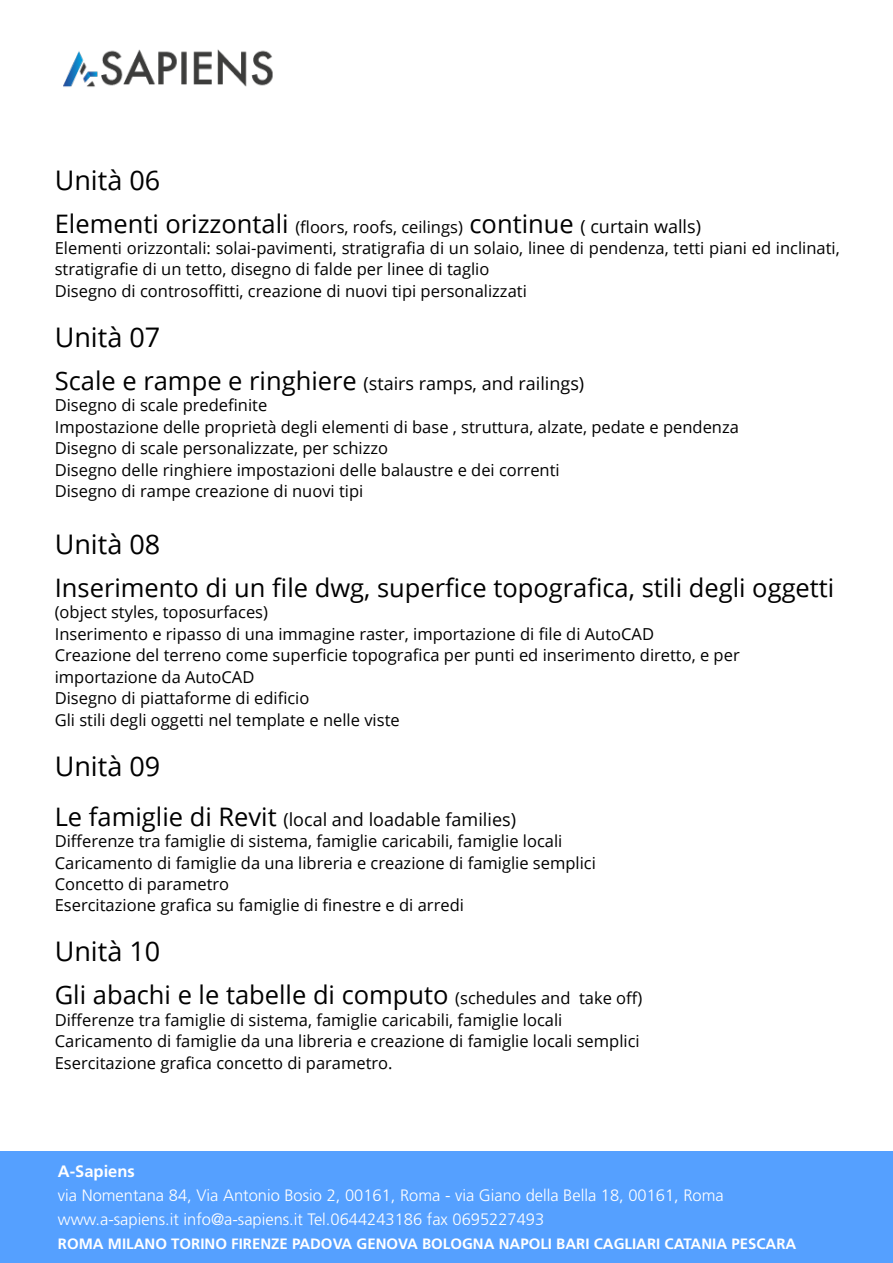
<style>
.page{position:relative;width:893px;height:1263px;background:#fff}
.page>*{position:absolute;margin:0;border:0;box-sizing:border-box;transform-origin:0 0}
.t1{font:27px "Open Sans";color:#000}
.t2{font:25.5px "Open Sans";color:#000}
.t3{font:18px "Open Sans";color:#000}
.t4{font:16.5px/21.5px "Open Sans";color:#000}
.t5{font:300 16.5px/24px "Frutiger LT Std";color:#fff}
.t6{font:700 16.5px "Frutiger LT Std";color:#fff}
.t7{font:700 15px "Frutiger LT Std";color:#fff}
.s1{font-size:16.5px}
.s2{font-size:18px}
.s3{font-size:25.5px}
</style>
<div class="page">
<img style="left:63px;top:49px;width:210px;height:38px">
<div style="left:0;top:1151px;width:893px;height:112px;background:#55a0ff"></div>
<h1 class="t1" style="left:55px;top:161px;width:107px">Unità 06</h1>
<h2 class="t2" style="left:55px;top:206px;width:648px">Elementi orizzontali <span class="s1">(floors, roofs, ceilings)</span> continue <span class="s2">( curtain walls)</span></h2>
<p class="t4" style="left:55px;top:237px;width:786px">Elementi orizzontali: solai-pavimenti, stratigrafia di un solaio, linee di pendenza, tetti piani ed inclinati, stratigrafie di un tetto, disegno di falde per linee di taglio<br>Disegno di controsoffitti, creazione di nuovi tipi personalizzati</p>
<h1 class="t1" style="left:55px;top:319px;width:107px">Unità 07</h1>
<p class="t3" style="left:55px;top:371px;width:531px"><span class="s3">Scale e rampe e ringhiere</span> (stairs ramps, and railings)</p>
<p class="t4" style="left:55px;top:394px;width:686px">Disegno di scale predefinite<br>Impostazione delle proprietà degli elementi di base , struttura, alzate, pedate e pendenza Disegno di scale personalizzate, per schizzo<br>Disegno delle ringhiere impostazioni delle balaustre e dei correnti<br>Disegno di rampe creazione di nuovi tipi</p>
<h1 class="t1" style="left:55px;top:526px;width:107px">Unità 08</h1>
<h2 class="t2" style="left:55px;top:570px;width:781px">Inserimento di un file dwg, superfice topografica, stili degli oggetti</h2>
<p class="t4" style="left:55px;top:601px;width:686px">(object styles, toposurfaces)<br>Inserimento e ripasso di una immagine raster, importazione di file di AutoCAD<br>Creazione del terreno come superficie topografica per punti ed inserimento diretto, e per importazione da AutoCAD<br>Disegno di piattaforme di edificio<br>Gli stili degli oggetti nel template e nelle viste</p>
<h1 class="t1" style="left:55px;top:747px;width:107px">Unità 09</h1>
<p class="t3" style="left:55px;top:807px;width:463px"><span class="s3">Le famiglie di Revit</span> (local and loadable families)</p>
<p class="t4" style="left:55px;top:830px;width:543px">Differenze tra famiglie di sistema, famiglie caricabili, famiglie locali Caricamento di famiglie da una libreria e creazione di famiglie semplici Concetto di parametro<br>Esercitazione grafica su famiglie di finestre e di arredi</p>
<h1 class="t1" style="left:55px;top:933px;width:107px">Unità 10</h1>
<h2 class="t2" style="left:55px;top:977px;width:589px">Gli abachi e le tabelle di computo <span class="s1">(schedules and take off)</span></h2>
<p class="t4" style="left:55px;top:1008px;width:586px">Differenze tra famiglie di sistema, famiglie caricabili, famiglie locali<br>Caricamento di famiglie da una libreria e creazione di famiglie locali semplici<br>Esercitazione grafica concetto di parametro.</p>
<p class="t6" style="left:58px;top:1161px;width:79px">A-Sapiens</p>
<p class="t5" style="left:58px;top:1183px;width:667px">via Nomentana 84, Via Antonio Bosio 2, 00161, Roma - via Giano della Bella 18, 00161, Roma www.a-sapiens.it info@a-sapiens.it Tel.0644243186 fax 0695227493</p>
<p class="t7" style="left:58px;top:1235px;width:740px">ROMA MILANO TORINO FIRENZE PADOVA GENOVA BOLOGNA NAPOLI BARI CAGLIARI CATANIA PESCARA</p>
</div>
